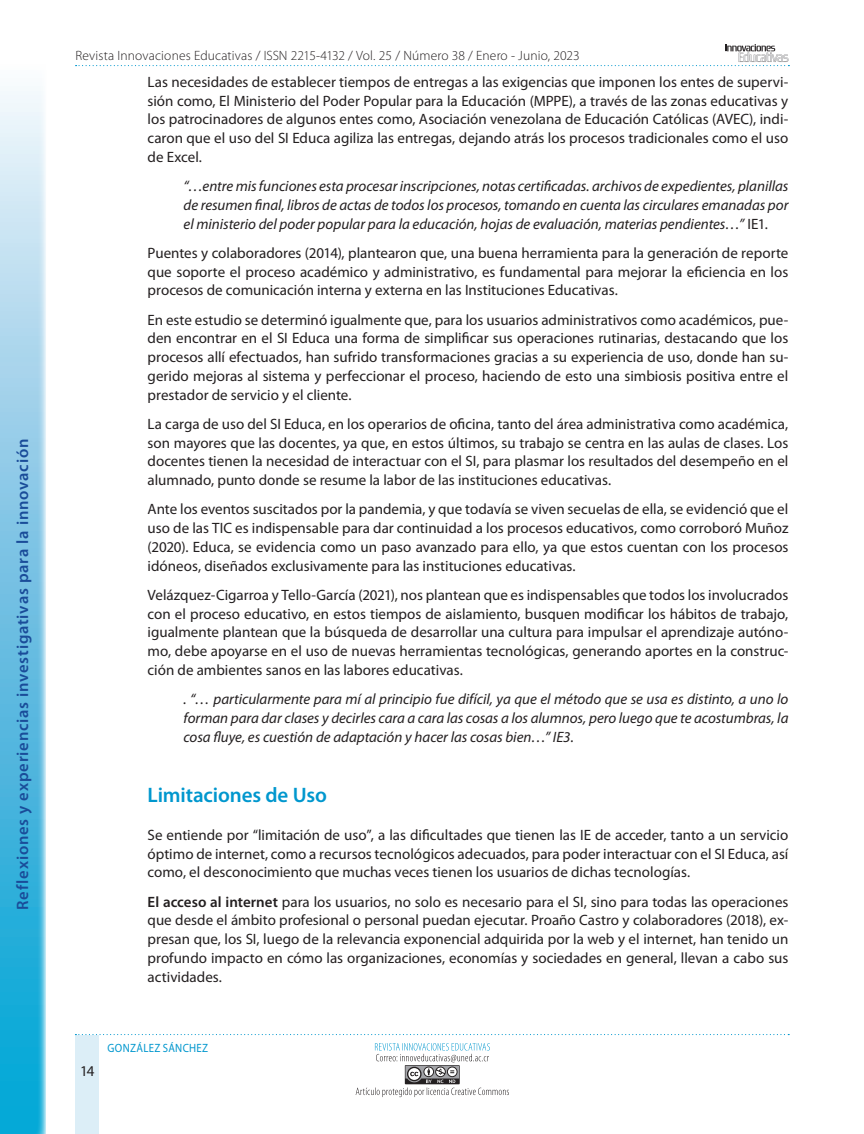
<style>
.page{position:relative;width:864px;height:1134px;background:#fff}
.page>*{position:absolute;margin:0;border:0;box-sizing:border-box;transform-origin:0 0}
.t1{font:600 21px "Myriad Pro";letter-spacing:-.01em;color:#0097ce}
.t2{font:600 16.5px "Myriad Pro";letter-spacing:.045em;color:#1a4c99}
.t3{font:15px/18.8px "Myriad Pro";color:#231f20;text-align:justify}
.t4{font:italic 15px/18.8px "Myriad Pro";color:#231f20;text-align:justify}
.t5{font:300 13.5px "Myriad Pro";letter-spacing:.01em;color:#231f20}
.t6{font:12px "Myriad Pro";letter-spacing:.03em;color:#0097ce;scale:.9 1}
.s1{font-style:normal}
.s2{font-weight:600}
</style>
<div class="page">
<svg style="left:76px;top:44px;width:713px;height:22px"></svg>
<div style="left:76px;top:1035px;width:23px;height:99px;background:#dceef7"></div>
<svg style="left:75px;top:1034px;width:714px;height:1px"></svg>
<svg style="left:356px;top:1043px;width:153px;height:54px"></svg>
<svg style="left:0;top:91px;width:46px;height:1043px;background:#78c7e5"></svg>
<p class="t2" style="left:13px;top:910px;width:473px;rotate:-90deg">Reflexiones y experiencias investigativas para la innovación</p>
<p class="t5" style="left:76px;top:48px;width:506px">Revista Innovaciones Educativas / ISSN 2215-4132 / Vol. 25 / Número 38 / Enero - Junio, 2023</p>
<p class="t3" style="left:148px;top:73px;width:642px">Las necesidades de establecer tiempos de entregas a las exigencias que imponen los entes de supervi&shy;sión como, El Ministerio del Poder Popular para la Educación (MPPE), a través de las zonas educativas y los patrocinadores de algunos entes como, Asociación venezolana de Educación Católicas (AVEC), indi&shy;caron que el uso del SI Educa agiliza las entregas, dejando atrás los procesos tradicionales como el uso de Excel.</p>
<p class="t4" style="left:184px;top:177px;width:606px">“…entre mis funciones esta procesar inscripciones, notas certificadas. archivos de expedientes, planillas de resumen final, libros de actas de todos los procesos, tomando en cuenta las circulares emanadas por el ministerio del poder popular para la educación, hojas de evaluación, materias pendientes…” <span class="s1">IE1.</span></p>
<p class="t3" style="left:148px;top:244px;width:642px">Puentes y colaboradores (2014), plantearon que, una buena herramienta para la generación de reporte que soporte el proceso académico y administrativo, es fundamental para mejorar la eficiencia en los procesos de comunicación interna y externa en las Instituciones Educativas.</p>
<p class="t3" style="left:148px;top:310px;width:642px">En este estudio se determinó igualmente que, para los usuarios administrativos como académicos, pue&shy;den encontrar en el SI Educa una forma de simplificar sus operaciones rutinarias, destacando que los procesos allí efectuados, han sufrido transformaciones gracias a su experiencia de uso, donde han su&shy;gerido mejoras al sistema y perfeccionar el proceso, haciendo de esto una simbiosis positiva entre el prestador de servicio y el cliente.</p>
<p class="t3" style="left:148px;top:415px;width:642px">La carga de uso del SI Educa, en los operarios de oficina, tanto del área administrativa como académica, son mayores que las docentes, ya que, en estos últimos, su trabajo se centra en las aulas de clases. Los docentes tienen la necesidad de interactuar con el SI, para plasmar los resultados del desempeño en el alumnado, punto donde se resume la labor de las instituciones educativas.</p>
<p class="t3" style="left:148px;top:500px;width:642px">Ante los eventos suscitados por la pandemia, y que todavía se viven secuelas de ella, se evidenció que el uso de las TIC es indispensable para dar continuidad a los procesos educativos, como corroboró Muñoz (2020). Educa, se evidencia como un paso avanzado para ello, ya que estos cuentan con los procesos idóneos, diseñados exclusivamente para las instituciones educativas.</p>
<p class="t3" style="left:148px;top:586px;width:642px">Velázquez-Cigarroa y Tello-García (2021), nos plantean que es indispensables que todos los involucrados con el proceso educativo, en estos tiempos de aislamiento, busquen modificar los hábitos de trabajo, igualmente plantean que la búsqueda de desarrollar una cultura para impulsar el aprendizaje autóno&shy;mo, debe apoyarse en el uso de nuevas herramientas tecnológicas, generando aportes en la construc&shy;ción de ambientes sanos en las labores educativas.</p>
<p class="t4" style="left:184px;top:690px;width:606px">. “… particularmente para mí al principio fue difícil, ya que el método que se usa es distinto, a uno lo forman para dar clases y decirles cara a cara las cosas a los alumnos, pero luego que te acostumbras, la cosa fluye, es cuestión de adaptación y hacer las cosas bien…” IE3.</p>
<h1 class="t1" style="left:148px;top:783px;width:181px">Limitaciones de Uso</h1>
<p class="t3" style="left:148px;top:826px;width:642px">Se entiende por “limitación de uso”, a las dificultades que tienen las IE de acceder, tanto a un servicio óptimo de internet, como a recursos tecnológicos adecuados, para poder interactuar con el SI Educa, así como, el desconocimiento que muchas veces tienen los usuarios de dichas tecnologías.</p>
<p class="t3" style="left:148px;top:892px;width:642px"><span class="s2">El acceso al internet</span> para los usuarios, no solo es necesario para el SI, sino para todas las operaciones que desde el ámbito profesional o personal puedan ejecutar. Proaño Castro y colaboradores (2018), ex&shy;presan que, los SI, luego de la relevancia exponencial adquirida por la web y el internet, han tenido un profundo impacto en cómo las organizaciones, economías y sociedades en general, llevan a cabo sus actividades.</p>
<p class="t3" style="left:80px;top:1062px;width:16px">14</p>
<p class="t6" style="left:108px;top:1041px;width:113px">GONZÁLEZ SÁNCHEZ</p>
</div>
